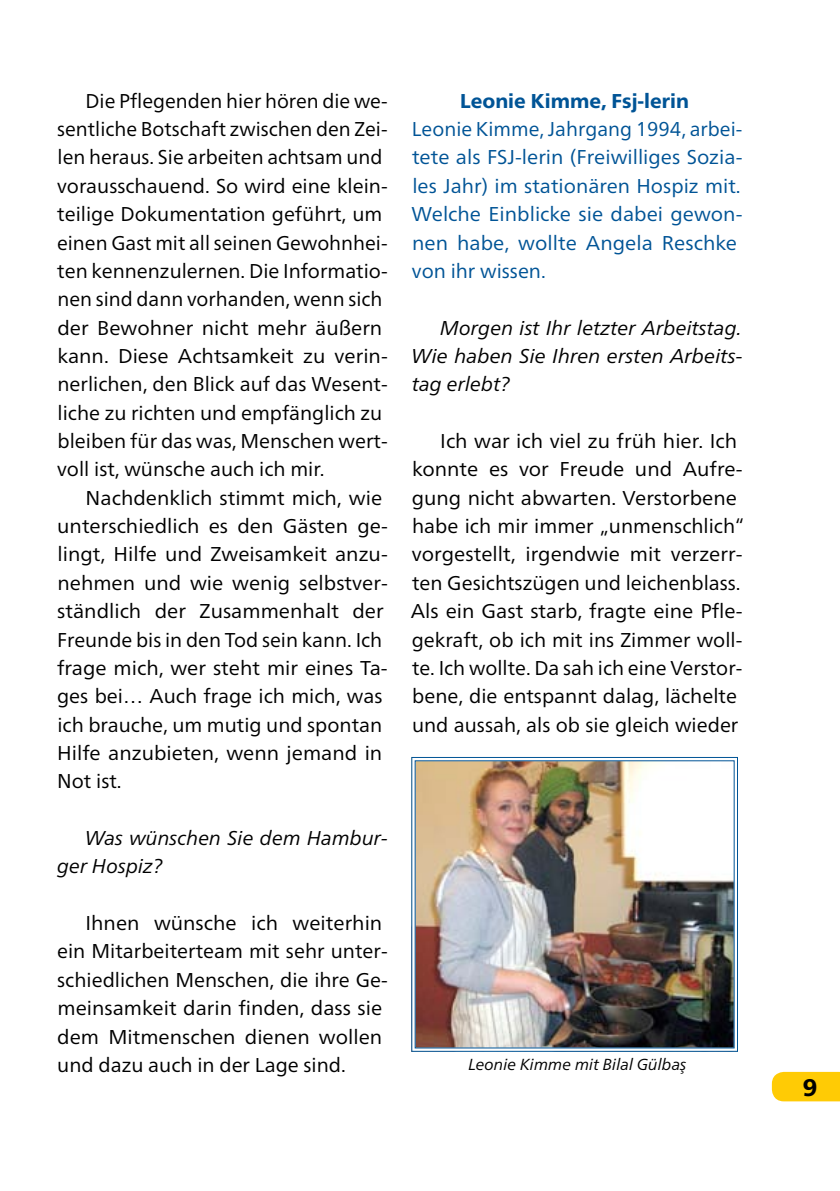
<style>
.page{position:relative;width:840px;height:1191px;background:#fff}
.page>*{position:absolute;margin:0;border:0;box-sizing:border-box;transform-origin:0 0}
.t1{font:800 24px "Frutiger Neue LT Pro";color:#000}
.t2{font:20px/28.4px "Frutiger Neue LT Pro";color:#000}
.t3{font:20px/28.4px "Frutiger Neue LT Pro";color:#005496}
.t4{font:italic 20px/28.4px "Frutiger Neue LT Pro";color:#000}
.t5{font:800 20px "Frutiger Neue LT Pro";color:#005496}
.t6{font:italic 16px "Frutiger Neue LT Pro";color:#000}
</style>
<div class="page">
<svg style="left:771px;top:1071px;width:68px;height:30px;background:#ffce16"></svg>
<img style="left:411px;top:757px;width:326px;height:295px">
<p class="t2" style="left:57px;top:86px;width:332px;text-indent:29px">Die Pflegenden hier hören die we&shy;sentliche Botschaft zwischen den Zei&shy;len heraus. Sie arbeiten achtsam und vorausschauend. So wird eine klein&shy;teilige Dokumentation geführt, um einen Gast mit all seinen Gewohnhei&shy;ten kennenzulernen. Die Informatio&shy;nen sind dann vorhanden, wenn sich der Bewohner nicht mehr äußern kann. Diese Achtsamkeit zu verin&shy;nerlichen, den Blick auf das Wesent&shy;liche zu richten und empfänglich zu bleiben für das was, Menschen wert&shy;voll ist, wünsche auch ich mir.</p>
<p class="t2" style="left:57px;top:483px;width:332px;text-indent:29px">Nachdenklich stimmt mich, wie unterschiedlich es den Gästen ge&shy;lingt, Hilfe und Zweisamkeit anzu&shy;nehmen und wie wenig selbstver&shy;ständlich der Zusammenhalt der<br>Freunde bis in den Tod sein kann. Ich frage mich, wer steht mir eines Ta&shy;ges bei… Auch frage ich mich, was ich brauche, um mutig und spontan<br>Hilfe anzubieten, wenn jemand in<br>Not ist.</p>
<p class="t4" style="left:57px;top:823px;width:332px;text-indent:28px">Was wünschen Sie dem Hambur&shy;ger Hospiz?</p>
<p class="t2" style="left:57px;top:908px;width:332px;text-indent:28px">Ihnen wünsche ich weiterhin ein Mitarbeiterteam mit sehr unter&shy;schiedlichen Menschen, die ihre Ge&shy;meinsamkeit darin finden, dass sie dem Mitmenschen dienen wollen und dazu auch in der Lage sind.</p>
<p class="t5" style="left:460px;top:89px;width:230px">Leonie Kimme, Fsj-lerin</p>
<p class="t3" style="left:411px;top:115px;width:332px">Leonie Kimme, Jahrgang 1994, arbei&shy;tete als FSJ-lerin (Freiwilliges Sozia&shy;les Jahr) im stationären Hospiz mit.<br>Welche Einblicke sie dabei gewon&shy;nen habe, wollte Angela Reschke von ihr wissen.</p>
<p class="t4" style="left:411px;top:313px;width:332px;text-align:justify;text-indent:29px">Morgen ist Ihr letzter Arbeitstag.<br>Wie haben Sie Ihren ersten Arbeits&shy;tag erlebt?</p>
<p class="t2" style="left:410px;top:427px;width:335px;text-indent:30px">Ich war ich viel zu früh hier. Ich konnte es vor Freude und Aufre&shy;gung nicht abwarten. Verstorbene habe ich mir immer „unmenschlich“ vorgestellt, irgendwie mit verzerr&shy;ten Gesichtszügen und leichenblass.<br>Als ein Gast starb, fragte eine Pfle&shy;gekraft, ob ich mit ins Zimmer woll&shy;te. Ich wollte. Da sah ich eine Verstor&shy;bene, die entspannt dalag, lächelte und aussah, als ob sie gleich wieder</p>
<p class="t6" style="left:468px;top:1055px;width:219px">Leonie Kimme mit Bilal Gülbaş</p>
<p class="t1" style="left:802px;top:1073px;width:16px">9</p>
</div>
